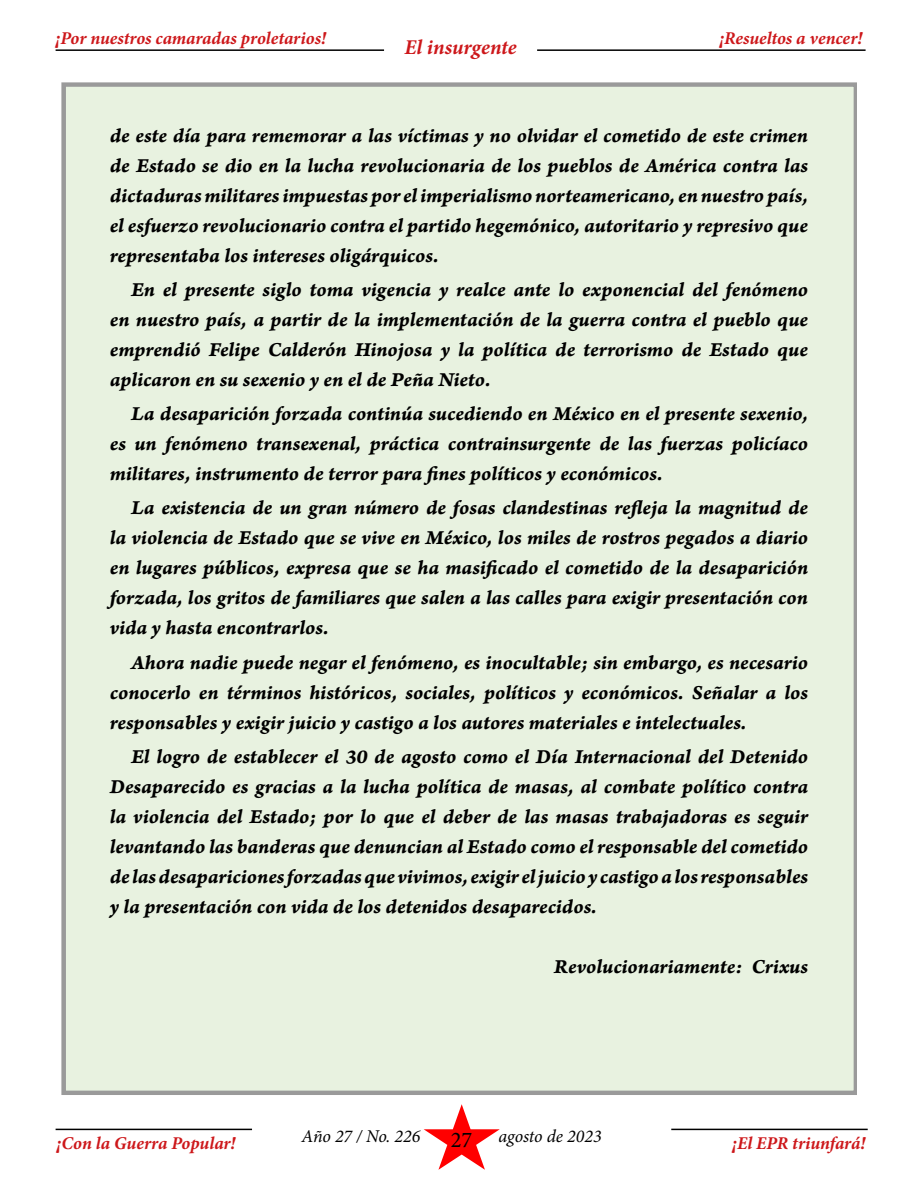
<style>
.page{position:relative;width:918px;height:1188px;background:#fff}
.page>*{position:absolute;margin:0;border:0;box-sizing:border-box;transform-origin:0 0}
.t1{font:22.5px "Minion Pro";color:#000}
.t2{font:21px/30px "Arno Pro Bold Italic Caption";letter-spacing:-.005em;color:#000;text-align:justify}
.t3{font:italic 700 21px "Minion Pro";color:#cd171a}
.t4{font:italic 700 18px "Minion Pro";letter-spacing:-.005em;color:#cd171a}
.t5{font:italic 18px "Minion Pro";letter-spacing:-.005em;color:#000}
</style>
<div class="page">
<hr style="left:56px;top:49px;width:328px;height:2px;background:#000">
<hr style="left:537px;top:49px;width:329px;height:2px;background:#000">
<hr style="left:56px;top:1129px;width:196px;height:1px;background:#000">
<svg style="left:424px;top:1104px;width:76px;height:66px"></svg>
<hr style="left:671px;top:1129px;width:197px;height:1px;background:#000">
<div style="left:61px;top:83px;width:796px;height:1012px;background:#e8f2e0"></div>
<p class="t4" style="left:56px;top:25px;width:272px">¡Por nuestros camaradas proletarios!</p>
<p class="t4" style="left:719px;top:25px;width:144px">¡Resueltos a vencer!</p>
<p class="t3" style="left:405px;top:32px;width:113px">El insurgente</p>
<p class="t2" style="left:110px;top:121px;width:700px">de este día para rememorar a las víctimas y no olvidar el cometido de este crimen de Estado se dio en la lucha revolucionaria de los pueblos de América contra las dictaduras militares impuestas por el imperialismo norteamericano, en nuestro país, el esfuerzo revolucionario contra el partido hegemónico, autoritario y represivo que representaba los intereses oligárquicos.</p>
<p class="t2" style="left:110px;top:275px;width:700px;text-indent:21px">En el presente siglo toma vigencia y realce ante lo exponencial del fenómeno en nuestro país, a partir de la implementación de la guerra contra el pueblo que emprendió Felipe Calderón Hinojosa y la política de terrorismo de Estado que aplicaron en su sexenio y en el de Peña Nieto.</p>
<p class="t2" style="left:110px;top:399px;width:700px;text-indent:21px">La desaparición forzada continúa sucediendo en México en el presente sexenio, es un fenómeno transexenal, práctica contrainsurgente de las fuerzas policíaco militares, instrumento de terror para fines políticos y económicos.</p>
<p class="t2" style="left:110px;top:493px;width:700px;text-indent:21px">La existencia de un gran número de fosas clandestinas refleja la magnitud de la violencia de Estado que se vive en México, los miles de rostros pegados a diario en lugares públicos, expresa que se ha masificado el cometido de la desaparición forzada, los gritos de familiares que salen a las calles para exigir presentación con vida y hasta encontrarlos.</p>
<p class="t2" style="left:110px;top:648px;width:700px;text-indent:21px">Ahora nadie puede negar el fenómeno, es inocultable; sin embargo, es necesario conocerlo en términos históricos, sociales, políticos y económicos. Señalar a los responsables y exigir juicio y castigo a los autores materiales e intelectuales.</p>
<p class="t2" style="left:110px;top:742px;width:700px;text-indent:21px">El logro de establecer el 30 de agosto como el Día Internacional del Detenido Desaparecido es gracias a la lucha política de masas, al combate político contra la violencia del Estado; por lo que el deber de las masas trabajadoras es seguir levantando las banderas que denuncian al Estado como el responsable del cometido de las desapariciones forzadas que vivimos, exigir el juicio y castigo a los responsables y la presentación con vida de los detenidos desaparecidos.</p>
<p class="t2" style="left:554px;top:952px;width:256px">Revolucionariamente: Crixus</p>
<p class="t5" style="left:302px;top:1124px;width:120px">Año 27 / No. 226</p>
<p class="t5" style="left:499px;top:1124px;width:104px">agosto de 2023</p>
<p class="t1" style="left:451px;top:1124px;width:23px">27</p>
<p class="t4" style="left:57px;top:1131px;width:180px">¡Con la Guerra Popular!</p>
<p class="t4" style="left:732px;top:1131px;width:135px">¡El EPR triunfará!</p>
</div>
